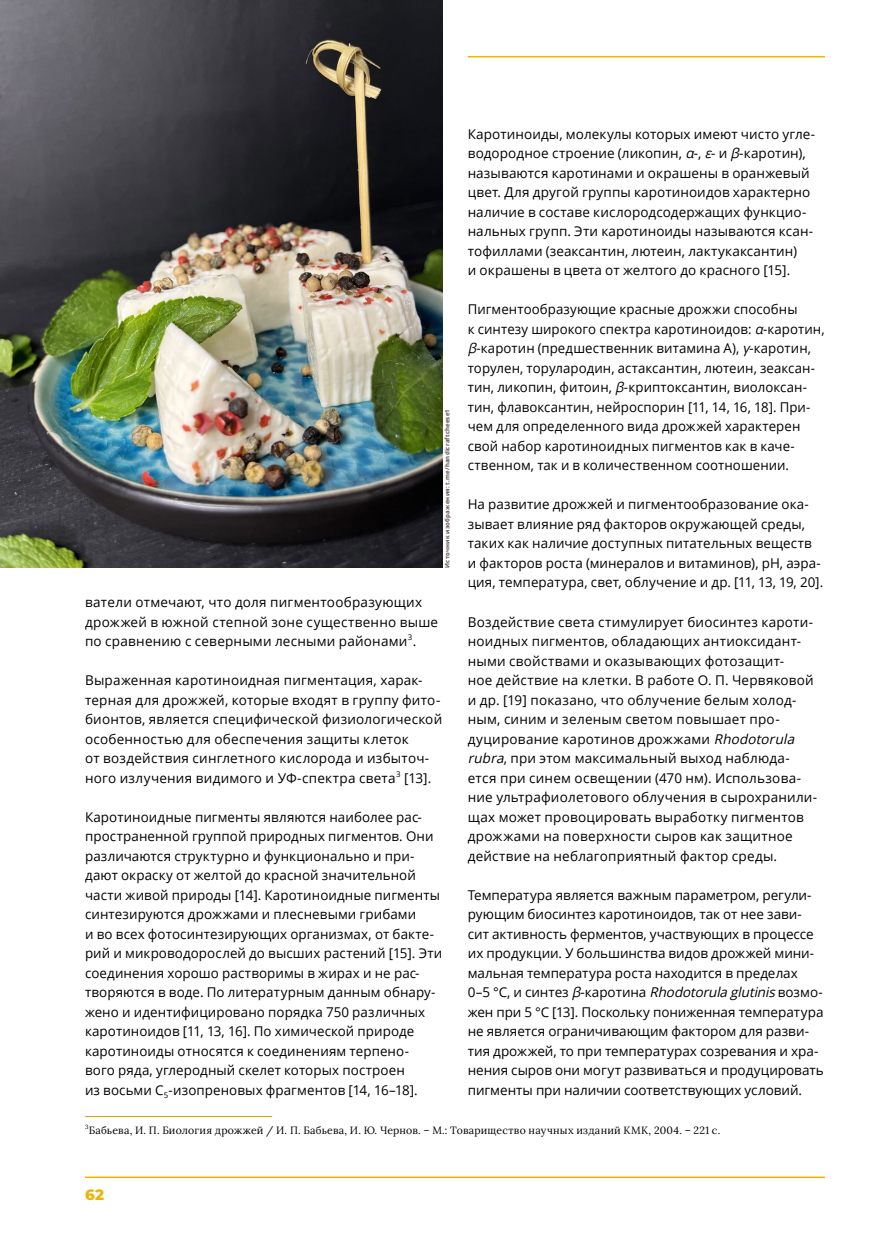
<style>
.page{position:relative;width:893px;height:1234px;background:#fff}
.page>*{position:absolute;margin:0;border:0;box-sizing:border-box;transform-origin:0 0}
.t1{font:800 15px "Montserrat";color:#f0b400}
.t2{font:13.5px/19.5px "Open Sans";letter-spacing:.01em;color:#000}
.t3{font:10.5px "Lora";letter-spacing:.025em;color:#000}
.t4{font:6.15px "Lora";color:#000}
.t5{font:700 6px "Open Sans";letter-spacing:.035em;color:#5d514d}
.s1{font-style:italic}
</style>
<div class="page">
<hr style="left:85px;top:1176px;width:740px;height:1px;background:#f0b400">
<hr style="left:468px;top:56px;width:357px;height:1px;background:#f0b400">
<hr style="left:85px;top:1115px;width:187px;height:1px;background:#e6a200">
<img style="left:0;top:0;width:442px;height:568px">
<p class="t5" style="left:443px;top:568px;width:160px;rotate:-90deg">Источник изображения: t.me/handicraftcheese1</p>
<p class="t2" style="left:85px;top:592px;width:355px">ватели отмечают, что доля пигментообразующих дрожжей в южной степной зоне существенно выше по сравнению с северными лесными районами<sup>3</sup>.</p>
<p class="t2" style="left:85px;top:670px;width:359px">Выраженная каротиноидная пигментация, харак&shy;терная для дрожжей, которые входят в группу фито&shy;бионтов, является специфической физиологической особенностью для обеспечения защиты клеток<br>от воздействия синглетного кислорода и избыточ&shy;ного излучения видимого и УФ-спектра света<sup>3</sup> [13].</p>
<p class="t2" style="left:85px;top:806px;width:359px">Каротиноидные пигменты являются наиболее рас&shy;пространенной группой природных пигментов. Они различаются структурно и функционально и при&shy;дают окраску от желтой до красной значительной части живой природы [14]. Каротиноидные пигменты синтезируются дрожжами и плесневыми грибами<br>и во всех фотосинтезирующих организмах, от бакте&shy;рий и микроводорослей до высших растений [15]. Эти соединения хорошо растворимы в жирах и не рас&shy;творяются в воде. По литературным данным обнару&shy;жено и идентифицировано порядка 750 различных каротиноидов [11, 13, 16]. По химической природе каротиноиды относятся к соединениям терпено-<br>вого ряда, углеродный скелет которых построен<br>из восьми С<sub>5</sub>-изопреновых фрагментов [14, 16–18].</p>
<p class="t2" style="left:468px;top:124px;width:349px">Каротиноиды, молекулы которых имеют чисто угле&shy;водородное строение (ликопин, <span class="s1">α</span>-, <span class="s1">ε</span>- и <span class="s1">β</span>-каротин), называются каротинами и окрашены в оранжевый цвет. Для другой группы каротиноидов характерно наличие в составе кислородсодержащих функцио&shy;нальных групп. Эти каротиноиды называются ксан&shy;тофиллами (зеаксантин, лютеин, лактукаксантин)<br>и окрашены в цвета от желтого до красного [15].</p>
<p class="t2" style="left:468px;top:299px;width:358px">Пигментообразующие красные дрожжи способны<br>к синтезу широкого спектра каротиноидов: <span class="s1">α</span>-каротин, <span class="s1">β</span>-каротин (предшественник витамина А), <span class="s1">γ</span>-каротин, торулен, торулародин, астаксантин, лютеин, зеаксан&shy;тин, ликопин, фитоин, <span class="s1">β</span>-криптоксантин, виолоксан&shy;тин, флавоксантин, нейроспорин [11, 14, 16, 18]. При&shy;чем для определенного вида дрожжей характерен свой набор каротиноидных пигментов как в каче&shy;ственном, так и в количественном соотношении.</p>
<p class="t2" style="left:468px;top:494px;width:357px">На развитие дрожжей и пигментообразование ока&shy;зывает влияние ряд факторов окружающей среды, таких как наличие доступных питательных веществ и факторов роста (минералов и витаминов), рН, аэра&shy;ция, температура, свет, облучение и др. [11, 13, 19, 20].</p>
<p class="t2" style="left:468px;top:611px;width:351px">Воздействие света стимулирует биосинтез кароти&shy;ноидных пигментов, обладающих антиоксидант&shy;ными свойствами и оказывающих фотозащит-<br>ное действие на клетки. В работе О. П. Червяковой и др. [19] показано, что облучение белым холод&shy;ным, синим и зеленым светом повышает про&shy;дуцирование каротинов дрожжами <span class="s1">Rhodotorula rubra</span>, при этом максимальный выход наблюда&shy;ется при синем освещении (470 нм). Использова&shy;ние ультрафиолетового облучения в сырохранили&shy;щах может провоцировать выработку пигментов дрожжами на поверхности сыров как защитное действие на неблагоприятный фактор среды.</p>
<p class="t2" style="left:468px;top:884px;width:358px">Температура является важным параметром, регули&shy;рующим биосинтез каротиноидов, так от нее зави&shy;сит активность ферментов, участвующих в процессе их продукции. У большинства видов дрожжей мини&shy;мальная температура роста находится в пределах<br>0–5 °С, и синтез <span class="s1">β</span>-каротина <span class="s1">Rhodotorulaglutinis</span>возмо&shy;жен при 5 °С [13]. Поскольку пониженная температура не является ограничивающим фактором для разви&shy;тия дрожжей, то при температурах созревания и хра&shy;нения сыров они могут развиваться и продуцировать пигменты при наличии соответствующих условий.</p>
<p class="t4" style="left:85px;top:1121px;width:5px">3</p>
<p class="t3" style="left:89px;top:1121px;width:633px">Бабьева, И. П. Биология дрожжей / И. П. Бабьева, И. Ю. Чернов. – М.: Товарищество научных изданий КМК, 2004. – 221 с.</p>
<p class="t1" style="left:85px;top:1183px;width:20px">62</p>
</div>
